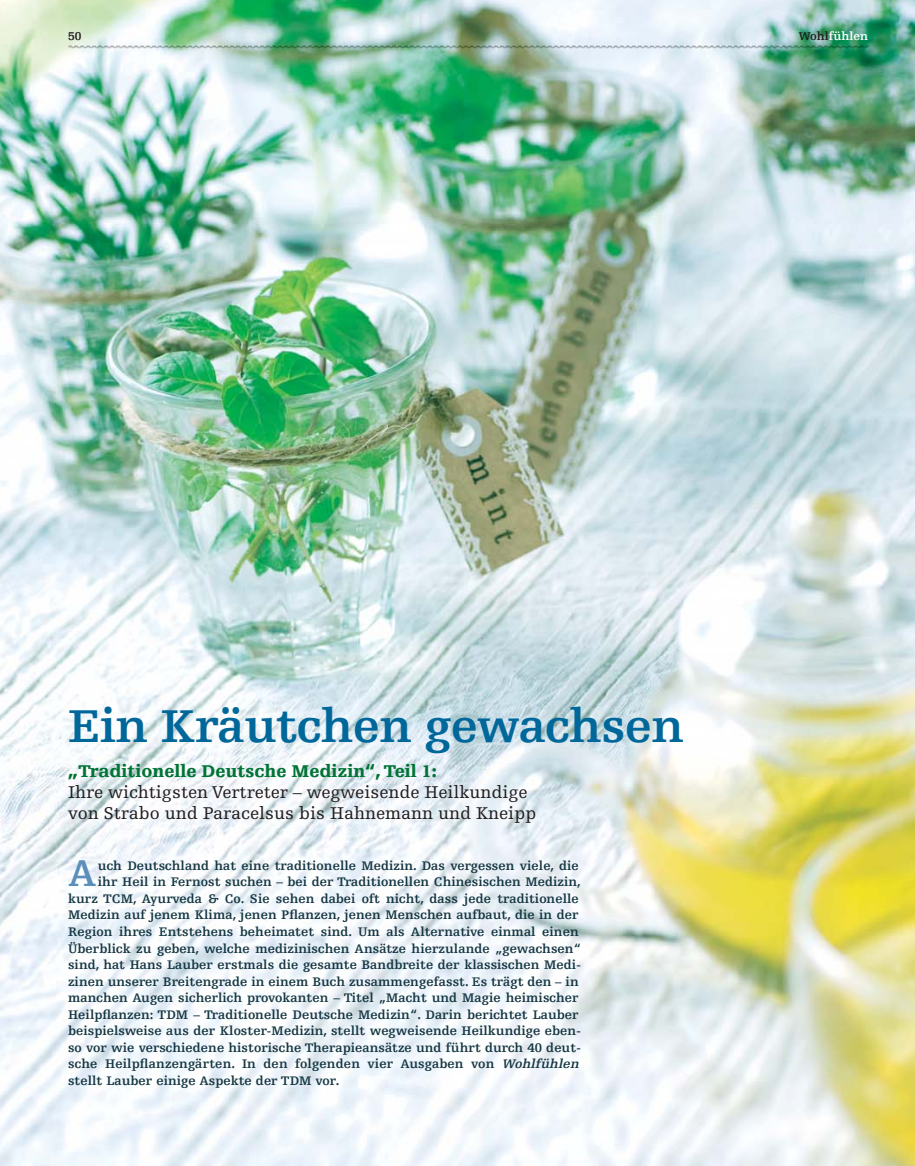
<style>
.page{position:relative;width:915px;height:1166px;background:#fff}
.page>*{position:absolute;margin:0;border:0;box-sizing:border-box;transform-origin:0 0}
.t1{font:700 48.6px "Egyptienne FLT Std";letter-spacing:-.01em;color:#00679a}
.t2{font:700 39.45px "Egyptienne FLT Std";color:#5c8eba}
.t3{font:18px/21px "Egyptienne FLT Std";color:#231f20}
.t4{font:900 18px "Egyptienne FLT Std";color:#007335}
.t5{font:700 13.2px "Egyptienne FLT Std";color:#153743}
.t6{font:700 12px "Egyptienne FLT Std";color:#fff}
.t7{font:700 12px "Egyptienne FLT Std";color:#231f20}
.s1{color:#231f20}
.s2{font-style:italic}
</style>
<div class="page">
<img style="left:0;top:0;width:914px;height:1165px">
<img style="left:68px;top:43px;width:799px;height:8px">
<p class="t7" style="left:68px;top:31px;width:15px">50</p>
<p class="t6" style="left:798px;top:31px;width:71px"><span class="s1">Wohl</span>fühlen</p>
<h1 class="t1" style="left:68px;top:707px;width:617px">Ein Kräutchen gewachsen</h1>
<h3 class="t4" style="left:68px;top:759px;width:370px">„Traditionelle Deutsche Medizin“, Teil 1:</h3>
<h3 class="t3" style="left:68px;top:780px;width:469px">Ihre wichtigsten Vertreter – wegweisende Heilkundige von Strabo und Paracelsus bis Hahnemann und Kneipp</h3>
<h2 class="t2" style="left:68px;top:857px;width:30px">A</h2>
<p class="t5" style="left:98px;top:860px;width:482px">uch Deutschland hat eine traditionelle Medizin. Das vergessen viele, die</p>
<p class="t5" style="left:98px;top:876px;width:484px">ihr Heil in Fernost suchen – bei der Traditionellen Chinesischen Medizin,</p>
<p class="t5" style="left:68px;top:893px;width:512px">kurz TCM, Ayurveda &amp; Co. Sie sehen dabei oft nicht, dass jede traditionelle</p>
<p class="t5" style="left:68px;top:909px;width:512px">Medizin auf jenem Klima, jenen Pflanzen, jenen Menschen aufbaut, die in der</p>
<p class="t5" style="left:68px;top:926px;width:512px">Region ihres Entstehens beheimatet sind. Um als Alternative einmal einen</p>
<p class="t5" style="left:68px;top:942px;width:514px">Überblick zu geben, welche medizinischen Ansätze hierzulande „gewachsen“</p>
<p class="t5" style="left:68px;top:959px;width:514px">sind, hat Hans Lauber erstmals die gesamte Bandbreite der klassischen Medi-</p>
<p class="t5" style="left:68px;top:975px;width:512px">zinen unserer Breitengrade in einem Buch zusammengefasst. Es trägt den – in</p>
<p class="t5" style="left:68px;top:992px;width:512px">manchen Augen sicherlich provokanten – Titel „Macht und Magie heimischer</p>
<p class="t5" style="left:68px;top:1008px;width:512px">Heilpflanzen: TDM – Traditionelle Deutsche Medizin“. Darin berichtet Lauber</p>
<p class="t5" style="left:68px;top:1025px;width:514px">beispielsweise aus der Kloster-Medizin, stellt wegweisende Heilkundige eben-</p>
<p class="t5" style="left:68px;top:1041px;width:514px">so vor wie verschiedene historische Therapieansätze und führt durch 40 deut-</p>
<p class="t5" style="left:68px;top:1058px;width:514px">sche Heilpflanzengärten. In den folgenden vier Ausgaben von <span class="s2">Wohlfühlen</span></p>
<p class="t5" style="left:68px;top:1074px;width:273px">stellt Lauber einige Aspekte der TDM vor.</p>
</div>
